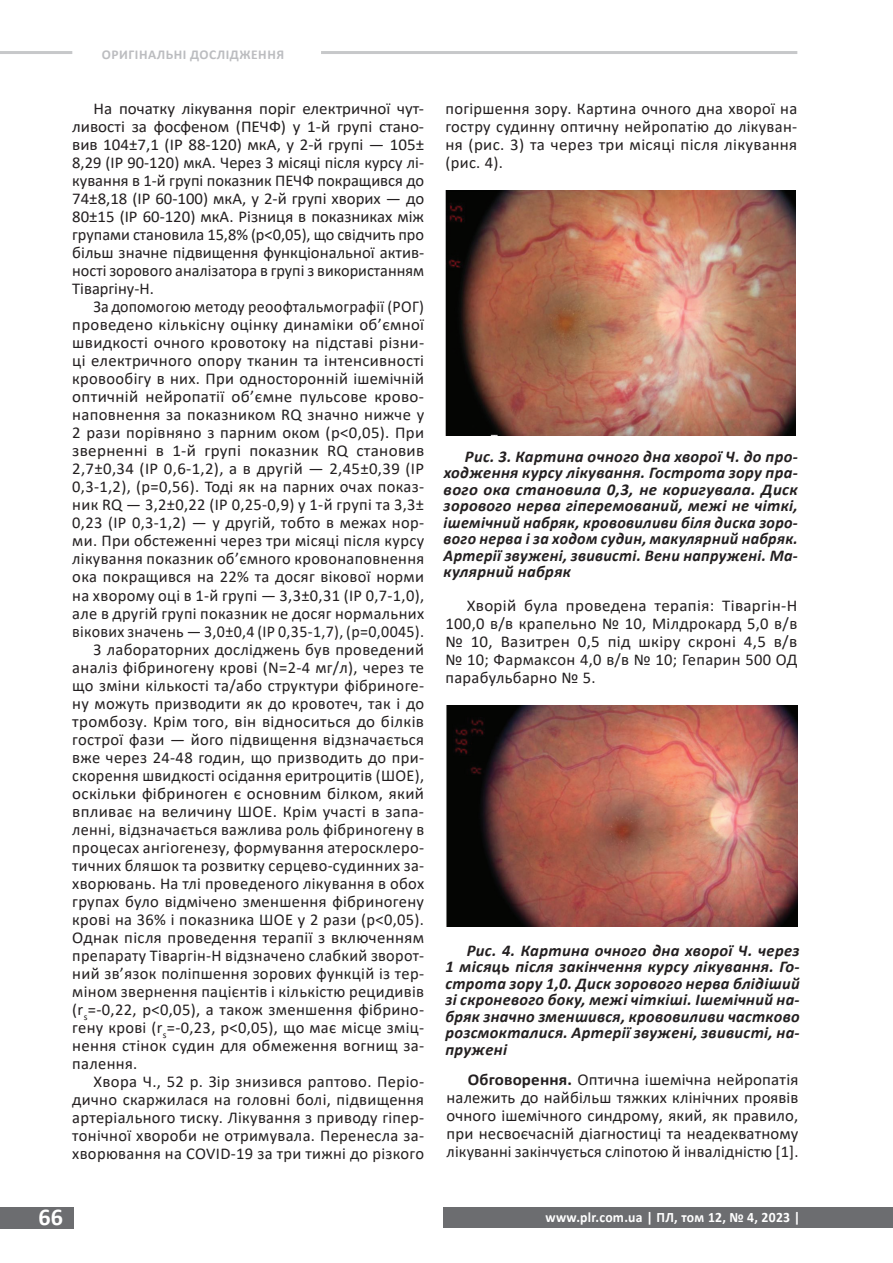
<style>
.page{position:relative;width:893px;height:1263px;background:#fff}
.page>*{position:absolute;margin:0;border:0;box-sizing:border-box;transform-origin:0 0}
.t1{font:700 24.15px "Calibri";color:#fff}
.t2{font:16.5px/18px "Calibri";letter-spacing:.02em;color:#231f20;text-align:justify}
.t3{font:italic 700 16.5px/16.5px "Calibri";letter-spacing:.02em;color:#231f20;text-align:justify}
.t4{font:700 14.4px "Calibri";letter-spacing:.02em;color:#fff;scale:.95 1}
.t5{font:700 13.5px "Calibri";letter-spacing:.04em;color:#bcbdc0}
.s1{font-weight:700}
</style>
<div class="page">
<div style="left:443px;top:1207px;width:450px;height:20px;background:#6c6d70"></div>
<div style="left:0;top:1207px;width:73px;height:21px;background:#6c6d70"></div>
<hr style="left:321px;top:51px;width:476px;height:3px;background:#939598">
<hr style="left:0;top:51px;width:72px;height:3px;background:#939598">
<img style="left:445px;top:191px;width:350px;height:244px">
<img style="left:446px;top:705px;width:351px;height:221px">
<p class="t5" style="left:102px;top:45px;width:184px">ОРИГІНАЛЬНІ ДОСЛІДЖЕННЯ</p>
<p class="t2" style="left:72px;top:100px;width:353px;text-indent:21px">На початку лікування поріг електричної чут&shy;ливості за фосфеном (ПЕЧФ) у 1-й групі стано&shy;вив 104±7,1 (ІР 88-120) мкА, у 2-й групі — 105± 8,29 (ІР 90-120) мкА. Через 3 місяці після курсу лі&shy;кування в 1-й групі показник ПЕЧФ покращився до 74±8,18 (ІР 60-100) мкА, у 2-й групі хворих — до 80±15 (ІР 60-120) мкА. Різниця в показниках між групами становила 15,8% (р&lt;0,05), що свідчить про більш значне підвищення функціональної актив&shy;ності зорового аналізатора в групі з використанням Тіваргіну-Н.</p>
<p class="t2" style="left:94px;top:298px;width:332px">За допомогою методу реоофтальмографії (РОГ)</p>
<p class="t2" style="left:72px;top:316px;width:353px">проведено кількісну оцінку динаміки об’ємної</p>
<p class="t2" style="left:72px;top:334px;width:353px">швидкості очного кровотоку на підставі різни-</p>
<p class="t2" style="left:72px;top:352px;width:353px">ці електричного опору тканин та інтенсивності</p>
<p class="t2" style="left:72px;top:370px;width:353px">кровообігу в них. При односторонній ішемічній</p>
<p class="t2" style="left:72px;top:388px;width:353px">оптичній нейропатії об’ємне пульсове крово-</p>
<p class="t2" style="left:72px;top:406px;width:353px">наповнення за показником RQ значно нижче у</p>
<p class="t2" style="left:72px;top:424px;width:353px">2 рази порівняно з парним оком (p&lt;0,05). При</p>
<p class="t2" style="left:72px;top:442px;width:353px">зверненні в 1-й групі показник RQ становив</p>
<p class="t2" style="left:72px;top:460px;width:353px">2,7±0,34 (ІР 0,6-1,2), а в другій — 2,45±0,39 (ІР</p>
<p class="t2" style="left:72px;top:478px;width:353px">0,3-1,2), (р=0,56). Тоді як на парних очах показ-</p>
<p class="t2" style="left:72px;top:496px;width:353px">ник RQ — 3,2±0,22 (ІР 0,25-0,9) у 1-й групі та 3,3±</p>
<p class="t2" style="left:72px;top:514px;width:353px">0,23 (ІР 0,3-1,2) — у другій, тобто в межах нор-</p>
<p class="t2" style="left:72px;top:532px;width:353px">ми. При обстеженні через три місяці після курсу</p>
<p class="t2" style="left:72px;top:550px;width:353px">лікування показник об’ємного кровонаповнення</p>
<p class="t2" style="left:72px;top:568px;width:353px">ока покращився на 22% та досяг вікової норми</p>
<p class="t2" style="left:72px;top:586px;width:353px">на хворому оці в 1-й групі — 3,3±0,31 (ІР 0,7-1,0),</p>
<p class="t2" style="left:72px;top:604px;width:353px">але в другій групі показник не досяг нормальних</p>
<p class="t2" style="left:72px;top:622px;width:353px">вікових значень — 3,0±0,4 (ІР 0,35-1,7), (р=0,0045).</p>
<p class="t2" style="left:94px;top:640px;width:332px">З лабораторних досліджень був проведений</p>
<p class="t2" style="left:72px;top:658px;width:353px">аналіз фібриногену крові (N=2-4 мг/л), через те</p>
<p class="t2" style="left:72px;top:676px;width:353px">що зміни кількості та/або структури фібриноге-</p>
<p class="t2" style="left:72px;top:694px;width:353px">ну можуть призводити як до кровотеч, так і до</p>
<p class="t2" style="left:72px;top:712px;width:353px">тромбозу. Крім того, він відноситься до білків</p>
<p class="t2" style="left:72px;top:730px;width:353px">гострої фази — його підвищення відзначається</p>
<p class="t2" style="left:72px;top:748px;width:353px">вже через 24-48 годин, що призводить до при-</p>
<p class="t2" style="left:72px;top:766px;width:353px">скорення швидкості осідання еритроцитів (ШОЕ),</p>
<p class="t2" style="left:72px;top:784px;width:353px">оскільки фібриноген є основним білком, який</p>
<p class="t2" style="left:72px;top:802px;width:353px">впливає на величину ШОЕ. Крім участі в запа-</p>
<p class="t2" style="left:72px;top:820px;width:353px">ленні, відзначається важлива роль фібриногену в</p>
<p class="t2" style="left:72px;top:838px;width:353px">процесах ангіогенезу, формування атеросклеро-</p>
<p class="t2" style="left:72px;top:856px;width:353px">тичних бляшок та розвитку серцево-судинних за-</p>
<p class="t2" style="left:72px;top:874px;width:353px">хворювань. На тлі проведеного лікування в обох</p>
<p class="t2" style="left:72px;top:892px;width:353px">групах було відмічено зменшення фібриногену</p>
<p class="t2" style="left:72px;top:910px;width:353px">крові на 36% і показника ШОЕ у 2 рази (p&lt;0,05).</p>
<p class="t2" style="left:72px;top:928px;width:353px">Однак після проведення терапії з включенням</p>
<p class="t2" style="left:72px;top:946px;width:353px">препарату Тіваргін-Н відзначено слабкий зворот-</p>
<p class="t2" style="left:72px;top:964px;width:353px">ний зв’язок поліпшення зорових функцій із тер-</p>
<p class="t2" style="left:72px;top:982px;width:353px">міном звернення пацієнтів і кількістю рецидивів</p>
<p class="t2" style="left:72px;top:1000px;width:353px">(r<sub>s</sub>=-0,22, p&lt;0,05), а також зменшення фібрино-</p>
<p class="t2" style="left:72px;top:1018px;width:353px">гену крові (r<sub>s</sub>=-0,23, p&lt;0,05), що має місце зміц-</p>
<p class="t2" style="left:72px;top:1036px;width:353px">нення стінок судин для обмеження вогнищ за-</p>
<p class="t2" style="left:72px;top:1054px;width:67px">палення.</p>
<p class="t2" style="left:94px;top:1072px;width:332px">Хвора Ч., 52 р. Зір знизився раптово. Періо-</p>
<p class="t2" style="left:72px;top:1090px;width:353px">дично скаржилася на головні болі, підвищення</p>
<p class="t2" style="left:72px;top:1108px;width:353px">артеріального тиску. Лікування з приводу гіпер-</p>
<p class="t2" style="left:72px;top:1126px;width:353px">тонічної хвороби не отримувала. Перенесла за-</p>
<p class="t2" style="left:72px;top:1144px;width:353px">хворювання на COVID-19 за три тижні до різкого</p>
<p class="t2" style="left:445px;top:100px;width:353px">погіршення зору. Картина очного дна хворої на гостру судинну оптичну нейропатію до лікуван&shy;ня (рис. 3) та через три місяці після лікування (рис. 4).</p>
<p class="t3" style="left:444px;top:448px;width:356px;text-indent:21px">Рис. 3. Картина очного дна хворої Ч. до про&shy;ходження курсу лікування. Гострота зору пра&shy;вого ока становила 0,3, не коригувала. Диск зорового нерва гіперемований, межі не чіткі, ішемічний набряк, крововиливи біля диска зоро&shy;вого нерва і за ходом судин, макулярний набряк.<br>Артерії звужені, звивисті. Вени напружені. Ма&shy;кулярний набряк</p>
<p class="t2" style="left:445px;top:596px;width:353px;text-indent:21px">Хворій була проведена терапія: Тіваргін-Н 100,0 в/в крапельно № 10, Мілдрокард 5,0 в/в № 10, Вазитрен 0,5 під шкіру скроні 4,5 в/в № 10; Фармаксон 4,0 в/в № 10; Гепарин 500 ОД парабульбарно № 5.</p>
<p class="t3" style="left:445px;top:941px;width:356px;text-indent:21px">Рис. 4. Картина очного дна хворої Ч. через 1 місяць після закінчення курсу лікування. Го&shy;строта зору 1,0. Диск зорового нерва блідіший зі скроневого боку, межі чіткіші. Ішемічний на&shy;бряк значно зменшився, крововиливи частково розсмокталися. Артерії звужені, звивисті, на&shy;пружені</p>
<p class="t2" style="left:447px;top:1070px;width:353px;text-indent:21px"><span class="s1">Обговорення.</span> Оптична ішемічна нейропатія належить до найбільш тяжких клінічних проявів очного ішемічного синдрому, який, як правило, при несвоєчасній діагностиці та неадекватному лікуванні закінчується сліпотою й інвалідністю [1].</p>
<h1 class="t1" style="left:38px;top:1200px;width:26px">66</h1>
<p class="t4" style="left:545px;top:1207px;width:270px">www.plr.com.ua | ПЛ, том 12, № 4, 2023 |</p>
</div>
